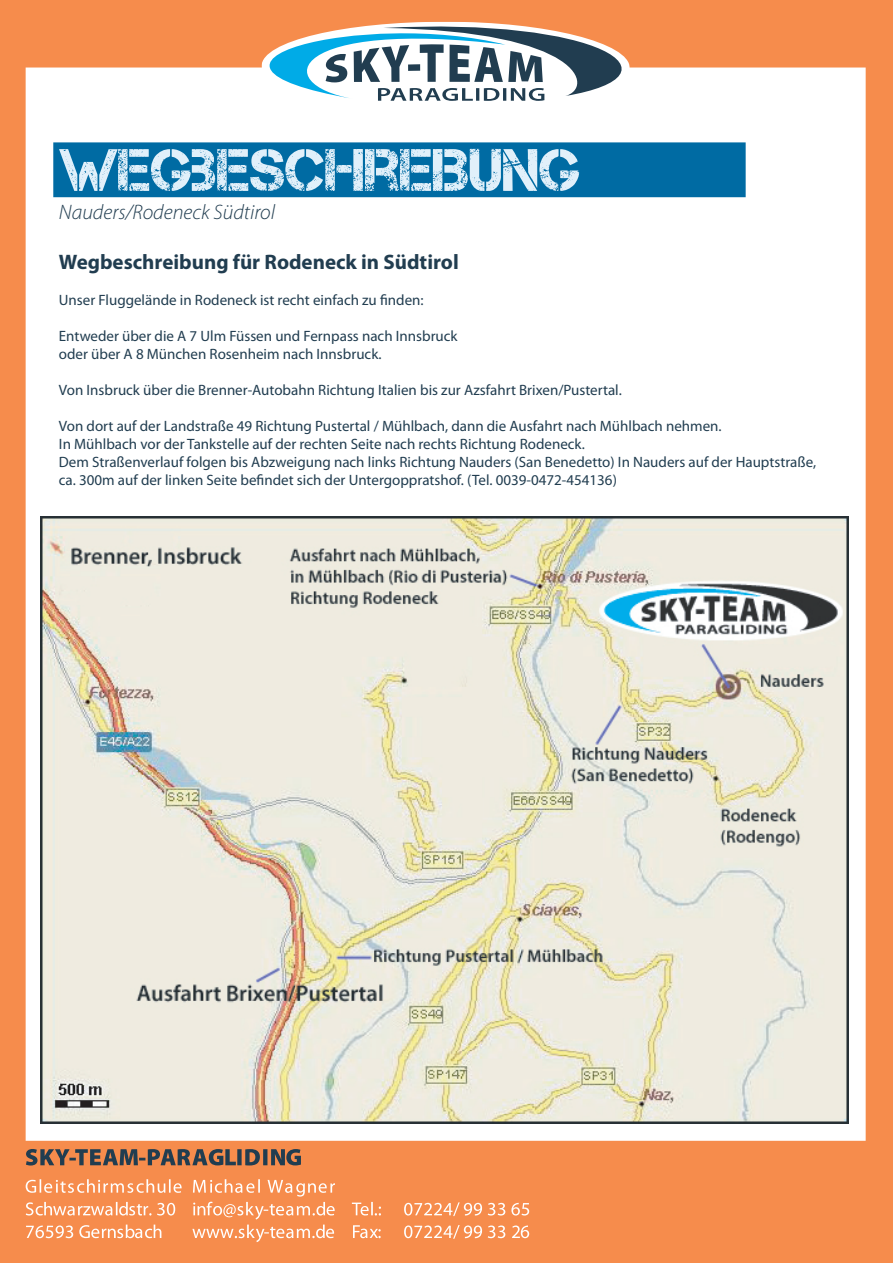
<style>
.page{position:relative;width:893px;height:1263px;background:#f68c4c}
.page>*{position:absolute;margin:0;border:0;box-sizing:border-box;transform-origin:0 0}
.t1{font:59.7px "Captureit 2";color:#e1f0fa}
.t2{font:700 21px "Myriad Pro";color:#213d50}
.t3{font:italic 300 21px "Myriad Pro";color:#213d50}
.t4{font:15px/18px "Myriad Pro";color:#213d50}
</style>
<div class="page">
<div style="left:26px;top:68px;width:840px;height:1073px;background:#fff"></div>
<div style="left:53px;top:142px;width:693px;height:55px;background:#006ba3"></div>
<svg style="left:149px;top:21px;width:540px;height:80px"></svg>
<svg style="left:26px;top:1149px;width:210px;height:16px"></svg>
<div style="left:237px;top:1149px;width:5px;height:16px;background:#213d50"></div>
<svg style="left:245px;top:1149px;width:15px;height:16px"></svg>
<svg style="left:263px;top:1149px;width:4px;height:16px"></svg>
<svg style="left:271px;top:1149px;width:30px;height:16px"></svg>
<svg style="left:26px;top:1179px;width:156px;height:14px"></svg>
<svg style="left:193px;top:1179px;width:67px;height:14px"></svg>
<svg style="left:268px;top:1180px;width:67px;height:16px"></svg>
<svg style="left:26px;top:1202px;width:149px;height:13px"></svg>
<svg style="left:26px;top:1225px;width:47px;height:13px"></svg>
<svg style="left:79px;top:1224px;width:82px;height:14px"></svg>
<svg style="left:192px;top:1202px;width:143px;height:40px"></svg>
<svg style="left:352px;top:1202px;width:29px;height:13px"></svg>
<svg style="left:404px;top:1202px;width:78px;height:14px"></svg>
<svg style="left:488px;top:1203px;width:17px;height:12px"></svg>
<svg style="left:511px;top:1203px;width:18px;height:12px"></svg>
<svg style="left:353px;top:1225px;width:28px;height:13px"></svg>
<svg style="left:404px;top:1225px;width:78px;height:14px"></svg>
<svg style="left:488px;top:1225px;width:17px;height:13px"></svg>
<svg style="left:512px;top:1225px;width:17px;height:13px"></svg>
<img style="left:41px;top:516px;width:808px;height:607px">
<h1 class="t1" style="left:59px;top:137px;width:523px">WEGBESCHREIBUNG</h1>
<h2 class="t3" style="left:59px;top:201px;width:218px">Nauders/Rodeneck Südtirol</h2>
<h2 class="t2" style="left:59px;top:250px;width:401px">Wegbeschreibung für Rodeneck in Südtirol</h2>
<p class="t4" style="left:59px;top:292px;width:366px">Unser Fluggelände in Rodeneck ist recht einfach zu finden:</p>
<p class="t4" style="left:59px;top:328px;width:400px">Entweder über die A 7 Ulm Füssen und Fernpass nach Innsbruck oder über A 8 München Rosenheim nach Innsbruck.</p>
<p class="t4" style="left:59px;top:382px;width:564px">Von Insbruck über die Brenner-Autobahn Richtung Italien bis zur Azsfahrt Brixen/Pustertal.</p>
<p class="t4" style="left:59px;top:418px;width:759px">Von dort auf der Landstraße 49 Richtung Pustertal / Mühlbach, dann die Ausfahrt nach Mühlbach nehmen.<br>In Mühlbach vor der Tankstelle auf der rechten Seite nach rechts Richtung Rodeneck.<br>Dem Straßenverlauf folgen bis Abzweigung nach links Richtung Nauders (San Benedetto) In Nauders auf der Hauptstraße, ca. 300m auf der linken Seite befindet sich der Untergoppratshof. (Tel. 0039-0472-454136)</p>
</div>
